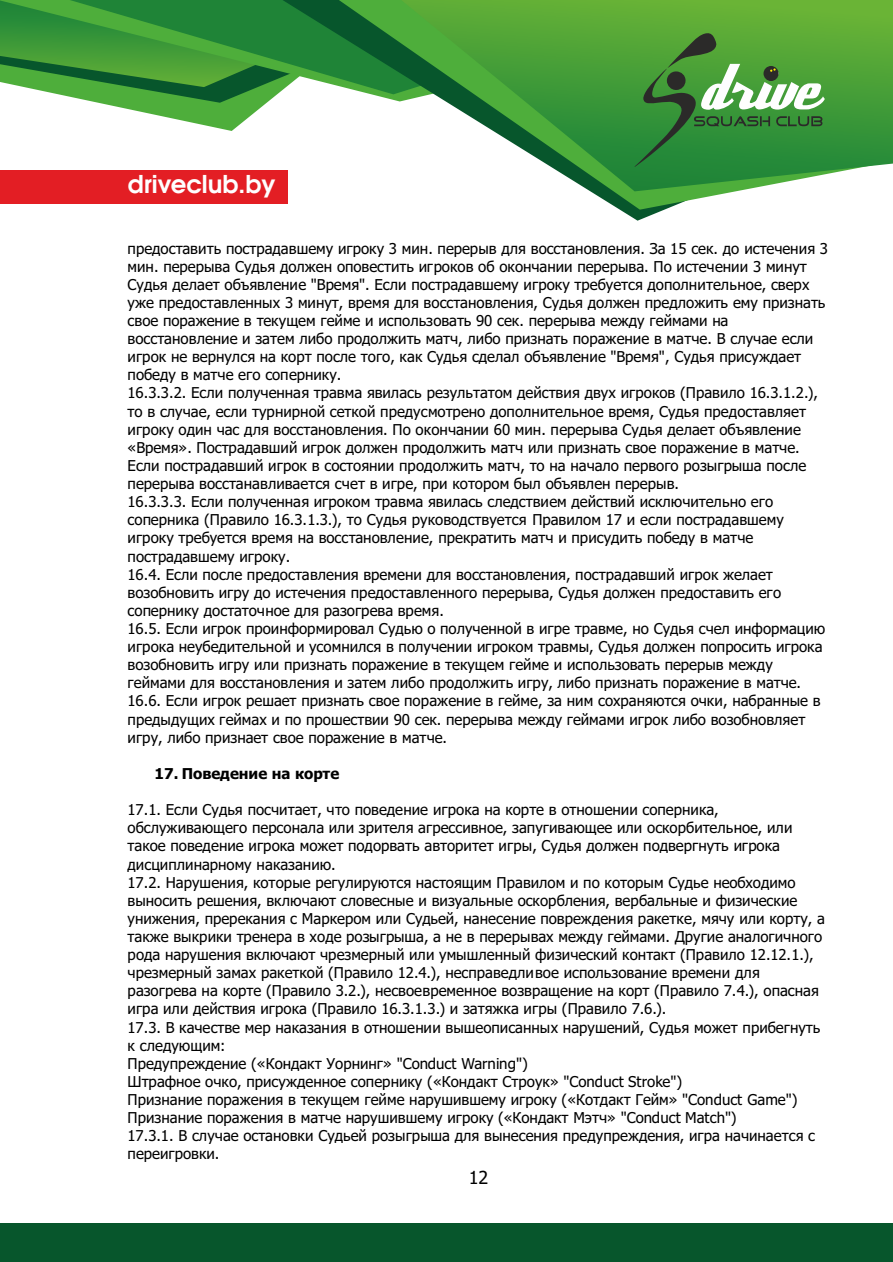
<style>
.page{position:relative;width:893px;height:1262px;background:#fff}
.page>*{position:absolute;margin:0;border:0;box-sizing:border-box;transform-origin:0 0}
.t1{font:600 24.45px "Avant Garde Gothic C";color:#fefefe}
.t2{font:18px "Tahoma";color:#000}
.t3{font:15px/18.1px "Tahoma";color:#000}
.t4{font:700 15px "Tahoma";color:#000}
</style>
<div class="page">
<div style="left:0;top:1223px;width:893px;height:39px;background:#07562c"></div>
<div style="left:0;top:170px;width:288px;height:33px;background:#e31e24"></div>
<svg style="left:90px;top:101px;width:179px;height:30px"></svg>
<svg style="left:0;top:0;width:278px;height:101px;background:#4ea24d"></svg>
<svg style="left:67px;top:0;width:214px;height:94px;background:#338f36"></svg>
<svg style="left:281px;top:0;width:383px;height:221px"></svg>
<svg style="left:338px;top:0;width:399px;height:210px"></svg>
<svg style="left:400px;top:0;width:493px;height:191px"></svg>
<svg style="left:634px;top:33px;width:190px;height:134px;background:#4c9747"></svg>
<h1 class="t1" style="left:128px;top:169px;width:149px">driveclub.by</h1>
<p class="t3" style="left:128px;top:240px;width:702px">предоставить пострадавшему игроку 3 мин. перерыв для восстановления. За 15 сек. до истечения 3 мин. перерыва Судья должен оповестить игроков об окончании перерыва. По истечении 3 минут Судья делает объявление "Время". Если пострадавшему игроку требуется дополнительное, сверх уже предоставленных 3 минут, время для восстановления, Судья должен предложить ему признать свое поражение в текущем гейме и использовать 90 сек. перерыва между геймами на восстановление и затем либо продолжить матч, либо признать поражение в матче. В случае если игрок не вернулся на корт после того, как Судья сделал объявление "Время", Судья присуждает победу в матче его сопернику.<br>16.3.3.2. Если полученная травма явилась результатом действия двух игроков (Правило 16.3.1.2.), то в случае, если турнирной сеткой предусмотрено дополнительное время, Судья предоставляет игроку один час для восстановления. По окончании 60 мин. перерыва Судья делает объявление «Время». Пострадавший игрок должен продолжить матч или признать свое поражение в матче.<br>Если пострадавший игрок в состоянии продолжить матч, то на начало первого розыгрыша после перерыва восстанавливается счет в игре, при котором был объявлен перерыв.<br>16.3.3.3. Если полученная игроком травма явилась следствием действий исключительно его соперника (Правило 16.3.1.3.), то Судья руководствуется Правилом 17 и если пострадавшему игроку требуется время на восстановление, прекратить матч и присудить победу в матче пострадавшему игроку.<br>16.4. Если после предоставления времени для восстановления, пострадавший игрок желает возобновить игру до истечения предоставленного перерыва, Судья должен предоставить его сопернику достаточное для разогрева время.<br>16.5. Если игрок проинформировал Судью о полученной в игре травме, но Судья счел информацию игрока неубедительной и усомнился в получении игроком травмы, Судья должен попросить игрока возобновить игру или признать поражение в текущем гейме и использовать перерыв между геймами для восстановления и затем либо продолжить игру, либо признать поражение в матче.<br>16.6. Если игрок решает признать свое поражение в гейме, за ним сохраняются очки, набранные в предыдущих геймах и по прошествии 90 сек. перерыва между геймами игрок либо возобновляет игру, либо признает свое поражение в матче.</p>
<p class="t4" style="left:155px;top:767px;width:186px">17. Поведение на корте</p>
<p class="t3" style="left:128px;top:802px;width:699px">17.1. Если Судья посчитает, что поведение игрока на корте в отношении соперника, обслуживающего персонала или зрителя агрессивное, запугивающее или оскорбительное, или такое поведение игрока может подорвать авторитет игры, Судья должен подвергнуть игрока дисциплинарному наказанию.<br>17.2. Нарушения, которые регулируются настоящим Правилом и по которым Судье необходимо выносить решения, включают словесные и визуальные оскорбления, вербальные и физические унижения, пререкания с Маркером или Судьей, нанесение повреждения ракетке, мячу или корту, а также выкрики тренера в ходе розыгрыша, а не в перерывах между геймами. Другие аналогичного рода нарушения включают чрезмерный или умышленный физический контакт (Правило 12.12.1.), чрезмерный замах ракеткой (Правило 12.4.), несправедливое использование времени для разогрева на корте (Правило 3.2.), несвоевременное возвращение на корт (Правило 7.4.), опасная игра или действия игрока (Правило 16.3.1.3.) и затяжка игры (Правило 7.6.).<br>17.3. В качестве мер наказания в отношении вышеописанных нарушений, Судья может прибегнуть к следующим:<br>Предупреждение («Кондакт Уорнинг» "Conduct Warning")<br>Штрафное очко, присужденное сопернику («Кондакт Строук» "Conduct Stroke")<br>Признание поражения в текущем гейме нарушившему игроку («Котдакт Гейм» "Conduct Game")<br>Признание поражения в матче нарушившему игроку («Кондакт Мэтч» "Conduct Match")<br>17.3.1. В случае остановки Судьей розыгрыша для вынесения предупреждения, игра начинается с переигровки.</p>
<p class="t2" style="left:468px;top:1170px;width:21px">12</p>
</div>
